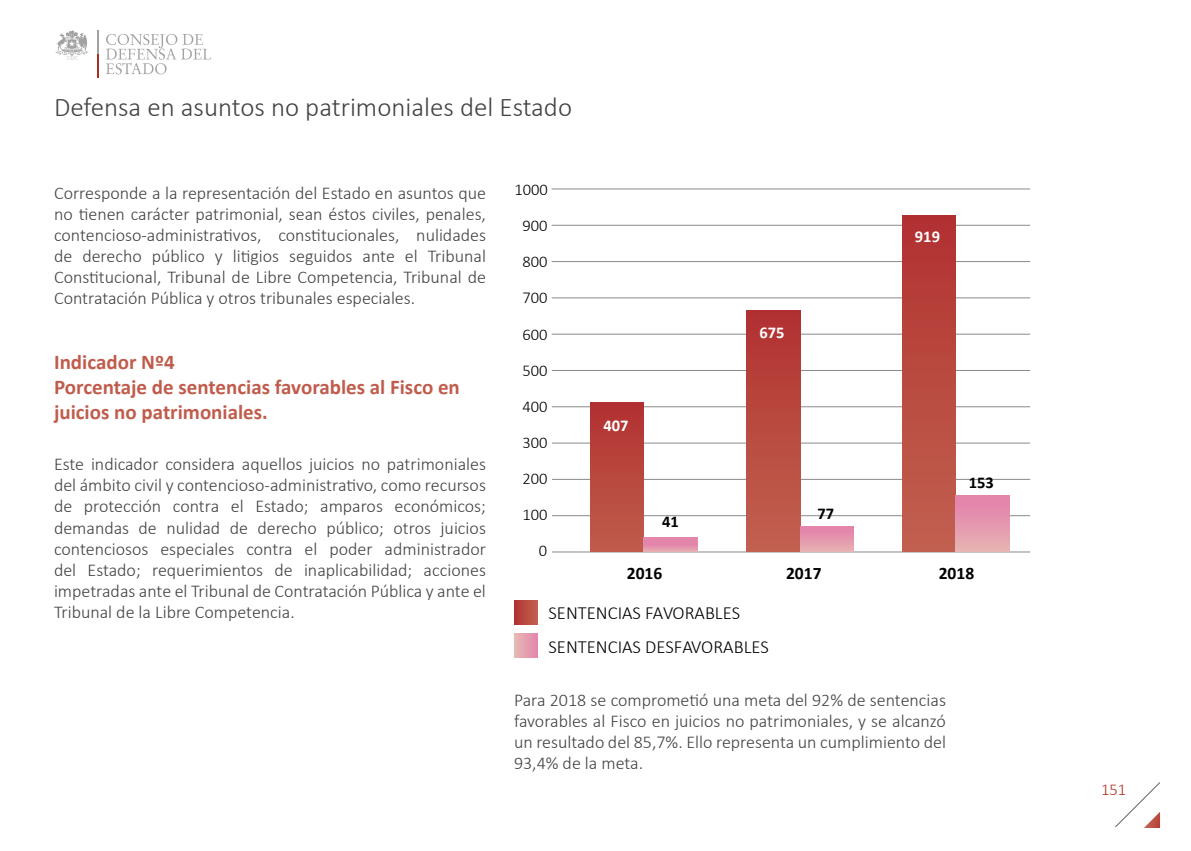
<style>
.page{position:relative;width:1191px;height:851px;background:#fff}
.page>*{position:absolute;margin:0;border:0;box-sizing:border-box;transform-origin:0 0}
.t1{font:300 27px "Calibri";color:#434141}
.t2{font:700 21px/25.2px "Calibri";color:#c05c4c}
.t3{font:300 18.6px/34px "Calibri";color:#000}
.t4{font:300 18px/21px "Calibri";color:#434141;text-align:justify}
.t5{font:700 17.55px "Calibri";color:#000}
.t6{font:300 16.5px/36px "Calibri";color:#000;text-align:right}
.t7{font:700 16.5px "Calibri";color:#fff}
.t8{font:700 16.5px "Calibri";color:#000}
.t9{font:300 16.5px "Calibri";color:#ae2e1b}
</style>
<div class="page">
<svg style="left:55px;top:30px;width:34px;height:30px"></svg>
<svg style="left:106px;top:34px;width:105px;height:40px"></svg>
<hr style="left:97px;top:54px;width:2px;height:24px;background:#ae2e1b">
<hr style="left:97px;top:30px;width:2px;height:24px;background:#a1a1a3">
<svg style="left:1115px;top:782px;width:45px;height:45px"></svg>
<hr style="left:552px;top:551px;width:478px;height:1px;background:#8a8a8b">
<hr style="left:552px;top:515px;width:478px;height:1px;background:#8a8a8b">
<hr style="left:552px;top:479px;width:478px;height:1px;background:#8a8a8b">
<hr style="left:552px;top:442px;width:478px;height:1px;background:#8a8a8b">
<hr style="left:552px;top:406px;width:478px;height:1px;background:#8a8a8b">
<hr style="left:552px;top:370px;width:478px;height:1px;background:#8a8a8b">
<hr style="left:552px;top:334px;width:478px;height:1px;background:#8a8a8b">
<hr style="left:552px;top:297px;width:478px;height:1px;background:#8a8a8b">
<hr style="left:551px;top:261px;width:479px;height:1px;background:#8a8a8b">
<hr style="left:551px;top:225px;width:479px;height:1px;background:#8a8a8b">
<hr style="left:551px;top:189px;width:479px;height:1px;background:#8a8a8b">
<div style="left:590px;top:402px;width:53px;height:149px;background:linear-gradient(to bottom,#b13130,#c05d4c)"></div>
<svg style="left:643px;top:537px;width:54px;height:15px"></svg>
<div style="left:902px;top:215px;width:53px;height:337px;background:linear-gradient(to bottom,#b13130,#c26250)"></div>
<div style="left:955px;top:495px;width:54px;height:57px;background:linear-gradient(to bottom,#e47eaa,#e6b3b2)"></div>
<div style="left:747px;top:310px;width:53px;height:242px;background:linear-gradient(to bottom,#b13130,#c16150)"></div>
<div style="left:800px;top:526px;width:53px;height:26px;background:linear-gradient(to bottom,#e37daa,#e6b0b2)"></div>
<svg style="left:514px;top:601px;width:23px;height:23px"></svg>
<svg style="left:514px;top:633px;width:23px;height:24px"></svg>
<h1 class="t1" style="left:54px;top:90px;width:519px">Defensa en asuntos no patrimoniales del Estado</h1>
<p class="t4" style="left:54px;top:183px;width:433px">Corresponde a la representación del Estado en asuntos que no tienen carácter patrimonial, sean éstos civiles, penales, contencioso-administrativos, constitucionales, nulidades de derecho público y litigios seguidos ante el Tribunal Constitucional, Tribunal de Libre Competencia, Tribunal de Contratación Pública y otros tribunales especiales.</p>
<p class="t2" style="left:54px;top:349px;width:407px">Indicador Nº4<br>Porcentaje de sentencias favorables al Fisco en juicios no patrimoniales.</p>
<p class="t4" style="left:54px;top:453px;width:433px">Este indicador considera aquellos juicios no patrimoniales del ámbito civil y contencioso-administrativo, como recursos de protección contra el Estado; amparos económicos; demandas de nulidad de derecho público; otros juicios contenciosos especiales contra el poder administrador del Estado; requerimientos de inaplicabilidad; acciones impetradas ante el Tribunal de Contratación Pública y ante el Tribunal de la Libre Competencia.</p>
<p class="t6" style="left:514px;top:171px;width:35px">1000<br>900<br>800<br>700<br>600<br>500<br>400<br>300<br>200<br>100<br>0</p>
<p class="t7" style="left:603px;top:414px;width:27px">407</p>
<p class="t8" style="left:662px;top:510px;width:18px">41</p>
<p class="t7" style="left:759px;top:320px;width:27px">675</p>
<p class="t8" style="left:817px;top:502px;width:18px">77</p>
<p class="t7" style="left:915px;top:225px;width:27px">919</p>
<p class="t8" style="left:969px;top:471px;width:27px">153</p>
<p class="t5" style="left:627px;top:560px;width:37px">2016</p>
<p class="t5" style="left:786px;top:560px;width:37px">2017</p>
<p class="t5" style="left:938px;top:560px;width:37px">2018</p>
<p class="t3" style="left:548px;top:595px;width:222px">SENTENCIAS FAVORABLES<br>SENTENCIAS DESFAVORABLES</p>
<p class="t4" style="left:514px;top:689px;width:433px">Para 2018 se comprometió una meta del 92% de sentencias favorables al Fisco en juicios no patrimoniales, y se alcanzó un resultado del 85,7%. Ello representa un cumplimiento del 93,4% de la meta.</p>
<p class="t9" style="left:1101px;top:778px;width:27px">151</p>
</div>
